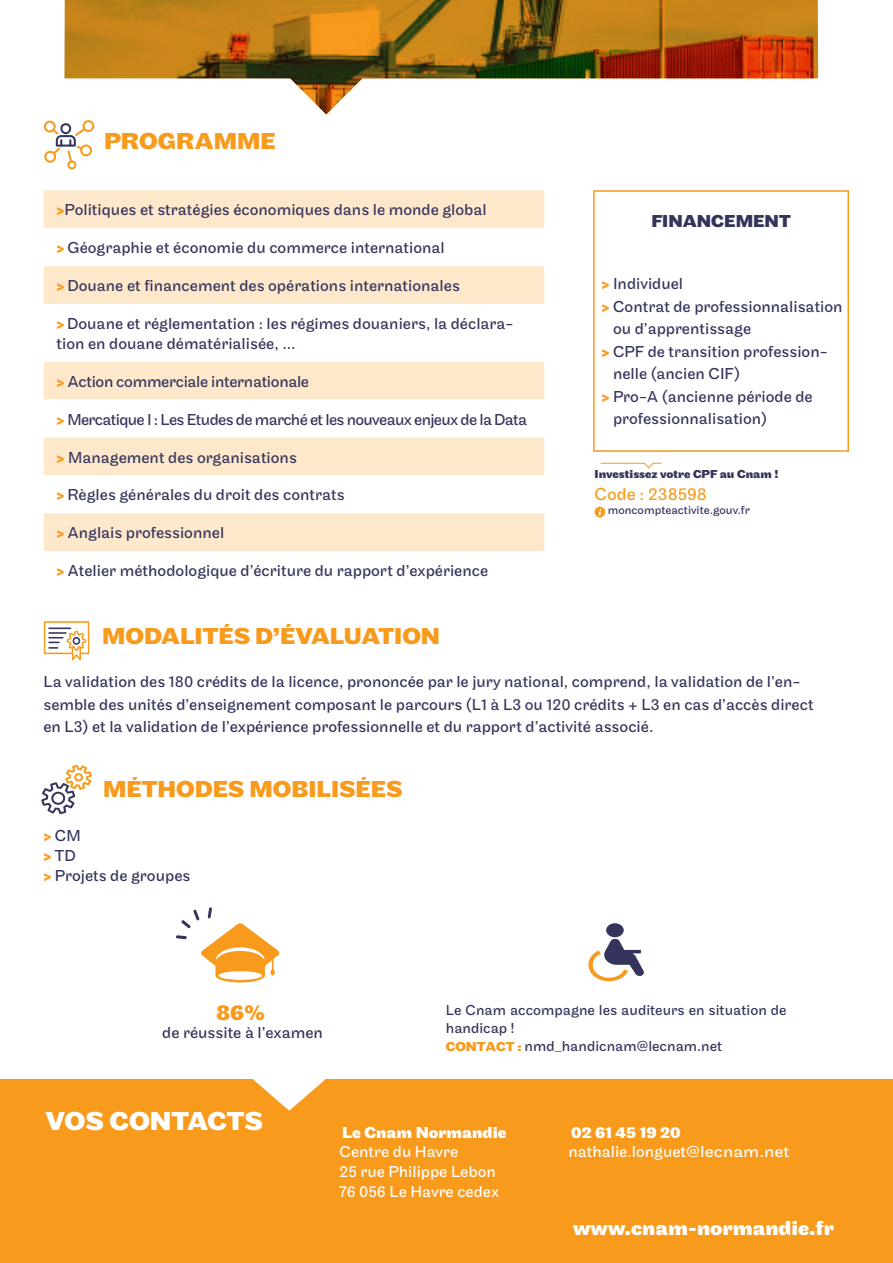
<style>
.page{position:relative;width:893px;height:1263px;background:#fff}
.page>*{position:absolute;margin:0;border:0;box-sizing:border-box;transform-origin:0 0}
.t1{font:700 27px "Maple";color:#fff}
.t2{font:700 24px "Maple";color:#f89a1c}
.t3{font:700 22.5px "Maple";color:#f89a1c}
.t4{font:700 21px "Maple";color:#fff}
.t5{font:700 18px "Maple";color:#34345c}
.t6{font:18px "Maple";color:#f89a1c}
.t7{font:16.5px/19.8px "Maple";color:#34345c}
.t8{font:16.5px/19.8px "Maple";color:#fff}
.t9{font:16.5px "Maple";letter-spacing:-.04em;color:#34345c}
.t10{font:16.5px "Maple";letter-spacing:-.02em;color:#34345c}
.t11{font:700 16.5px "Maple";color:#fff}
.t12{font:15px/18px "Maple";color:#34345c}
.t13{font:700 12px "Maple";color:#34345c}
.t14{font:12px "Maple";color:#34345c}
.s1{font-weight:700;color:#f89a1c}
.s2{font-weight:700;font-size:13.5px;color:#f89a1c}
</style>
<div class="page">
<div style="left:0;top:1079px;width:893px;height:184px;background:#f89a1c"></div>
<svg style="left:253px;top:1079px;width:72px;height:32px"></svg>
<svg style="left:44px;top:120px;width:50px;height:49px"></svg>
<svg style="left:588px;top:939px;width:56px;height:42px"></svg>
<div style="left:606px;top:923px;width:18px;height:14px;background:#34345c;border-radius:50%"></div>
<svg style="left:176px;top:907px;width:104px;height:76px"></svg>
<div style="left:593px;top:190px;width:256px;height:262px;border:2px solid #f89a1c"></div>
<svg style="left:600px;top:462px;width:62px;height:7px"></svg>
<svg style="left:595px;top:507px;width:10px;height:10px"></svg>
<img style="left:64px;top:0;width:754px;height:114px">
<svg style="left:41px;top:765px;width:51px;height:49px"></svg>
<svg style="left:44px;top:621px;width:45px;height:39px"></svg>
<div style="left:44px;top:190px;width:500px;height:38px;background:#fee8cb"></div>
<svg style="left:44px;top:266px;width:500px;height:285px;fill:#fee8cb"></svg>
<h2 class="t2" style="left:104px;top:126px;width:173px">PROGRAMME</h2>
<p class="t7" style="left:57px;top:200px;width:432px"><span class="s1">&gt;</span>Politiques et stratégies économiques dans le monde global</p>
<p class="t7" style="left:57px;top:238px;width:390px"><span class="s1">&gt;</span> Géographie et économie du commerce international</p>
<p class="t7" style="left:57px;top:276px;width:405px"><span class="s1">&gt;</span> Douane et financement des opérations internationales</p>
<p class="t7" style="left:57px;top:314px;width:459px"><span class="s1">&gt;</span> Douane et réglementation : les régimes douaniers, la déclara&shy;tion en douane dématérialisée, ...</p>
<p class="t10" style="left:57px;top:372px;width:254px"><span class="s1">&gt;</span> Action commerciale internationale</p>
<p class="t9" style="left:57px;top:410px;width:472px"><span class="s1">&gt;</span> Mercatique I : Les Etudes de marché et les nouveaux enjeux de la Data</p>
<p class="t7" style="left:57px;top:448px;width:242px"><span class="s1">&gt;</span> Management des organisations</p>
<p class="t7" style="left:57px;top:485px;width:290px"><span class="s1">&gt;</span> Règles générales du droit des contrats</p>
<p class="t7" style="left:57px;top:523px;width:169px"><span class="s1">&gt;</span> Anglais professionnel</p>
<p class="t7" style="left:57px;top:561px;width:433px"><span class="s1">&gt;</span> Atelier méthodologique d’écriture du rapport d’expérience</p>
<p class="t5" style="left:651px;top:210px;width:141px">FINANCEMENT</p>
<p class="t7" style="left:602px;top:274px;width:83px"><span class="s1">&gt;</span> Individuel</p>
<p class="t7" style="left:602px;top:297px;width:243px"><span class="s1">&gt;</span> Contrat de professionnalisation</p>
<p class="t7" style="left:613px;top:319px;width:140px">ou d’apprentissage</p>
<p class="t7" style="left:602px;top:342px;width:228px"><span class="s1">&gt;</span> CPF de transition profession-</p>
<p class="t7" style="left:613px;top:364px;width:129px">nelle (ancien CIF)</p>
<p class="t7" style="left:602px;top:387px;width:213px"><span class="s1">&gt;</span> Pro-A (ancienne période de</p>
<p class="t7" style="left:613px;top:409px;width:156px">professionnalisation)</p>
<p class="t13" style="left:595px;top:467px;width:185px">Investissez votre CPF au Cnam !</p>
<p class="t6" style="left:595px;top:484px;width:114px">Code : 238598</p>
<p class="t14" style="left:608px;top:504px;width:144px">moncompteactivite.gouv.fr</p>
<h2 class="t2" style="left:102px;top:622px;width:339px">MODALITÉS D’ÉVALUATION</h2>
<p class="t7" style="left:43px;top:671px;width:772px;line-height:22.5px">La validation des 180 crédits de la licence, prononcée par le jury national, comprend, la validation de l’en&shy;semble des unités d’enseignement composant le parcours (L1 à L3 ou 120 crédits + L3 en cas d’accès direct en L3) et la validation de l’expérience professionnelle et du rapport d’activité associé.</p>
<h2 class="t2" style="left:103px;top:775px;width:301px">MÉTHODES MOBILISÉES</h2>
<p class="t7" style="left:43px;top:826px;width:149px"><span class="s1">&gt;</span>CM<br><span class="s1">&gt;</span>TD<br><span class="s1">&gt;</span> Projets de groupes</p>
<h3 class="t3" style="left:216px;top:999px;width:51px">86%</h3>
<p class="t7" style="left:162px;top:1023px;width:162px">de réussite à l’examen</p>
<p class="t12" style="left:446px;top:1001px;width:342px">Le Cnam accompagne les auditeurs en situation de handicap !<br><span class="s2">CONTACT :</span> nmd_handicnam@lecnam.net</p>
<h1 class="t1" style="left:46px;top:1105px;width:219px">VOS CONTACTS</h1>
<p class="t11" style="left:342px;top:1122px;width:166px">Le Cnam Normandie</p>
<p class="t8" style="left:339px;top:1142px;width:161px">Centre du Havre<br>25 rue Philippe Lebon<br>76 056 Le Havre cedex</p>
<p class="t11" style="left:571px;top:1122px;width:111px">02 61 45 19 20</p>
<p class="t8" style="left:568px;top:1142px;width:223px">nathalie.longuet@lecnam.net</p>
<p class="t4" style="left:573px;top:1215px;width:262px">www.cnam-normandie.fr</p>
</div>
